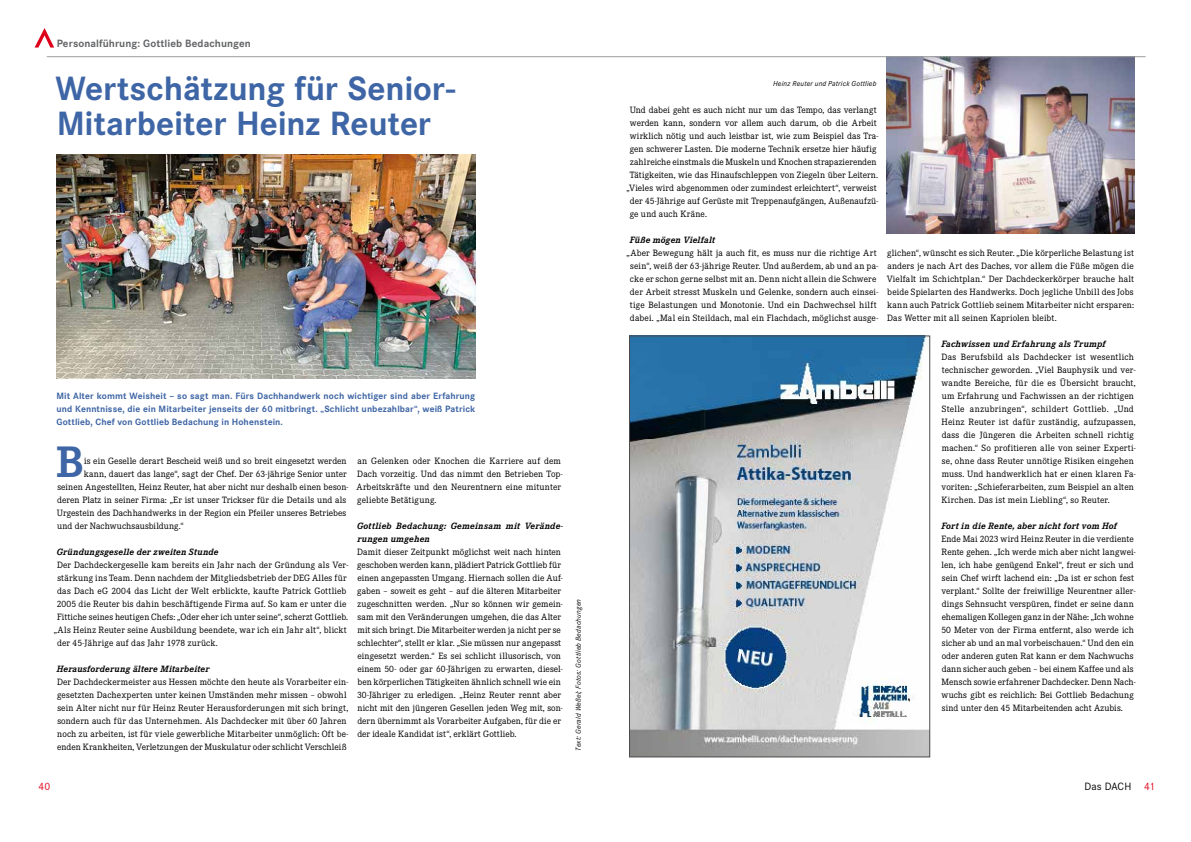
<style>
.page{position:relative;width:1191px;height:842px;background:#fff}
.page>*{position:absolute;margin:0;border:0;box-sizing:border-box;transform-origin:0 0}
.t1{font:700 45.8px "Corporate E Pro";color:#3e65a5}
.t2{font:700 35px/35px "Corporate S Pro";letter-spacing:-.005em;color:#3e65a5}
.t3{font:700 11px "Corporate S Pro";letter-spacing:.005em;color:#646567}
.t4{font:11px "Corporate S Pro";color:#000}
.t5{font:11px "Corporate S Pro";color:#e2001a}
.t6{font:9.5px/13px "Corporate E Pro";letter-spacing:.01em;color:#000}
.t7{font:700 9.5px/13px "Corporate S Pro";letter-spacing:.015em;color:#3e65a5;text-align:justify}
.t8{font:italic 700 9.5px/13px "Corporate E Pro";letter-spacing:.015em;color:#000}
.t9{font:italic 7.5px "Corporate S Pro";letter-spacing:.025em;color:#000}
.s1{color:#e2001a}
</style>
<div class="page">
<img style="left:631px;top:338px;width:297px;height:417px">
<div style="left:629px;top:336px;width:301px;height:421px;border:1px solid #4b4b4d"></div>
<img style="left:57px;top:155px;width:418px;height:224px">
<img style="left:887px;top:57px;width:247px;height:176px">
<svg style="left:35px;top:28px;width:19px;height:20px"></svg>
<hr style="left:47px;top:56px;width:1098px;height:1px;background:#9c9e9f">
<p class="t3" style="left:57px;top:35px;width:196px">Personalführung: Gottlieb Bedachungen</p>
<h2 class="t2" style="left:56px;top:68px;width:401px">Wertschätzung für Senior-<br>Mitarbeiter Heinz Reuter</h2>
<p class="t9" style="left:773px;top:78px;width:105px">Heinz Reuter und Patrick Gottlieb</p>
<p class="t6" style="left:630px;top:103px;width:248px">Und dabei geht es auch nicht nur um das Tempo, das verlangt</p>
<p class="t6" style="left:630px;top:116px;width:248px">werden kann, sondern vor allem auch darum, ob die Arbeit</p>
<p class="t6" style="left:630px;top:129px;width:250px">wirklich nötig und auch leistbar ist, wie zum Beispiel das Tra-</p>
<p class="t6" style="left:630px;top:142px;width:248px">gen schwerer Lasten. Die moderne Technik ersetze hier häufig</p>
<p class="t6" style="left:630px;top:155px;width:248px">zahlreiche einstmals die Muskeln und Knochen strapazierenden</p>
<p class="t6" style="left:630px;top:168px;width:250px">Tätigkeiten, wie das Hinaufschleppen von Ziegeln über Leitern.</p>
<p class="t6" style="left:626px;top:181px;width:251px">„Vieles wird abgenommen oder zumindest erleichtert“, verweist</p>
<p class="t6" style="left:630px;top:194px;width:250px">der 45-Jährige auf Gerüste mit Treppenaufgängen, Außenaufzü-</p>
<p class="t6" style="left:630px;top:207px;width:79px">ge und auch Kräne.</p>
<p class="t8" style="left:629px;top:233px;width:87px">Füße mögen Vielfalt</p>
<p class="t6" style="left:626px;top:246px;width:253px;text-align:center">„Aber Bewegung hält ja auch fit, es muss nur die richtige Art sein“, weiß der 63-jährige Reuter. Und außerdem, ab und an pa&shy;cke er schon gerne selbst mit an. Denn nicht allein die Schwere der Arbeit stresst Muskeln und Gelenke, sondern auch einsei&shy;tige Belastungen und Monotonie. Und ein Dachwechsel hilft dabei. „Mal ein Steildach, mal ein Flachdach, möglichst ausge-</p>
<p class="t6" style="left:886px;top:246px;width:249px;text-align:justify">glichen“, wünscht es sich Reuter. „Die körperliche Belastung ist anders je nach Art des Daches, vor allem die Füße mögen die Vielfalt im Schichtplan.“ Der Dachdeckerkörper brauche halt beide Spielarten des Handwerks. Doch jegliche Unbill des Jobs kann auch Patrick Gottlieb seinem Mitarbeiter nicht ersparen:<br>Das Wetter mit all seinen Kapriolen bleibt.</p>
<p class="t8" style="left:941px;top:337px;width:166px">Fachwissen und Erfahrung als Trumpf</p>
<p class="t6" style="left:941px;top:350px;width:196px">Das Berufsbild als Dachdecker ist wesentlich technischer geworden. „Viel Bauphysik und ver&shy;wandte Bereiche, für die es Übersicht braucht, um Erfahrung und Fachwissen an der richtigen Stelle anzubringen“, schildert Gottlieb. „Und Heinz Reuter ist dafür zuständig, aufzupassen, dass die Jüngeren die Arbeiten schnell richtig machen.“ So profitieren alle von seiner Experti&shy;se, ohne dass Reuter unnötige Risiken eingehen muss. Und handwerklich hat er einen klaren Fa&shy;voriten: „Schieferarbeiten, zum Beispiel an alten Kirchen. Das ist mein Liebling“, so Reuter.</p>
<p class="t8" style="left:941px;top:519px;width:177px">Fort in die Rente, aber nicht fort vom Hof</p>
<p class="t6" style="left:941px;top:532px;width:196px">Ende Mai 2023 wird Heinz Reuter in die verdiente Rente gehen. „Ich werde mich aber nicht langwei&shy;len, ich habe genügend Enkel“, freut er sich und sein Chef wirft lachend ein: „Da ist er schon fest verplant.“ Sollte der freiwillige Neurentner aller&shy;dings Sehnsucht verspüren, findet er seine dann ehemaligen Kollegen ganz in der Nähe: „Ich wohne 50 Meter von der Firma entfernt, also werde ich sicher ab und an mal vorbeischauen.“ Und den ein oder anderen guten Rat kann er dem Nachwuchs dann sicher auch geben – bei einem Kaffee und als Mensch sowie erfahrener Dachdecker. Denn Nach&shy;wuchs gibt es reichlich: Bei Gottlieb Bedachung sind unter den 45 Mitarbeitenden acht Azubis.</p>
<p class="t7" style="left:56px;top:389px;width:420px">Mit Alter kommt Weisheit – so sagt man. Fürs Dachhandwerk noch wichtiger sind aber Erfahrung und Kenntnisse, die ein Mitarbeiter jenseits der 60 mitbringt. „Schlicht unbezahlbar“, weiß Patrick Gottlieb, Chef von Gottlieb Bedachung in Hohenstein.</p>
<p class="t6" style="left:356px;top:454px;width:208px">an Gelenken oder Knochen die Karriere auf dem Dach vorzeitig. Und das nimmt den Betrieben Top-Arbeitskräfte und den Neurentnern eine mitunter geliebte Betätigung.</p>
<p class="t8" style="left:357px;top:519px;width:208px">Gottlieb Bedachung: Gemeinsam mit Verände&shy;rungen umgehen</p>
<p class="t6" style="left:357px;top:545px;width:207px">Damit dieser Zeitpunkt möglichst weit nach hinten geschoben werden kann, plädiert Patrick Gottlieb für einen angepassten Umgang. Hiernach sollen die Auf&shy;gaben – soweit es geht – auf die älteren Mitarbeiter zugeschnitten werden. „Nur so können wir gemein&shy;sam mit den Veränderungen umgehen, die das Alter mit sich bringt. Die Mitarbeiter werden ja nicht per se schlechter“, stellt er klar. „Sie müssen nur angepasst eingesetzt werden.“ Es sei schlicht illusorisch, von einem 50- oder gar 60-Jährigen zu erwarten, diesel&shy;ben körperlichen Tätigkeiten ähnlich schnell wie ein 30-Jähriger zu erledigen. „Heinz Reuter rennt aber nicht mit den jüngeren Gesellen jeden Weg mit, son&shy;dern übernimmt als Vorarbeiter Aufgaben, für die er der ideale Kandidat ist“, erklärt Gottlieb.</p>
<h1 class="t1" style="left:56px;top:430px;width:29px">B</h1>
<p class="t6" style="left:84px;top:454px;width:264px">is ein Geselle derart Bescheid weiß und so breit eingesetzt werden</p>
<p class="t6" style="left:84px;top:467px;width:264px">kann, dauert das lange“, sagt der Chef. Der 63-jährige Senior unter</p>
<p class="t6" style="left:57px;top:480px;width:292px">seinen Angestellten, Heinz Reuter, hat aber nicht nur deshalb einen beson-</p>
<p class="t6" style="left:57px;top:493px;width:291px">deren Platz in seiner Firma: „Er ist unser Trickser für die Details und als</p>
<p class="t6" style="left:57px;top:506px;width:291px">Urgestein des Dachhandwerks in der Region ein Pfeiler unseres Betriebes</p>
<p class="t6" style="left:57px;top:519px;width:128px">und der Nachwuchsausbildung.“</p>
<p class="t8" style="left:57px;top:545px;width:163px">Gründungsgeselle der zweiten Stunde</p>
<p class="t6" style="left:57px;top:558px;width:293px">Der Dachdeckergeselle kam bereits ein Jahr nach der Gründung als Ver-</p>
<p class="t6" style="left:57px;top:571px;width:291px">stärkung ins Team. Denn nachdem der Mitgliedsbetrieb der DEG Alles für</p>
<p class="t6" style="left:57px;top:584px;width:291px">das Dach eG 2004 das Licht der Welt erblickte, kaufte Patrick Gottlieb</p>
<p class="t6" style="left:57px;top:597px;width:291px">2005 die Reuter bis dahin beschäftigende Firma auf. So kam er unter die</p>
<p class="t6" style="left:57px;top:610px;width:293px">Fittiche seines heutigen Chefs: „Oder eher ich unter seine“, scherzt Gottlieb.</p>
<p class="t6" style="left:54px;top:623px;width:294px">„Als Heinz Reuter seine Ausbildung beendete, war ich ein Jahr alt“, blickt</p>
<p class="t6" style="left:57px;top:636px;width:162px">der 45-Jährige auf das Jahr 1978 zurück.</p>
<p class="t8" style="left:57px;top:662px;width:154px">Herausforderung ältere Mitarbeiter</p>
<p class="t6" style="left:57px;top:675px;width:293px">Der Dachdeckermeister aus Hessen möchte den heute als Vorarbeiter ein&shy;gesetzten Dachexperten unter keinen Umständen mehr missen – obwohl sein Alter nicht nur für Heinz Reuter Herausforderungen mit sich bringt, sondern auch für das Unternehmen. Als Dachdecker mit über 60 Jahren noch zu arbeiten, ist für viele gewerbliche Mitarbeiter unmöglich: Oft be&shy;enden Krankheiten, Verletzungen der Muskulatur oder schlicht Verschleiß</p>
<p class="t9" style="left:573px;top:751px;width:153px;rotate:-90deg">Text: Gerald Weßel; Fotos: Gottlieb Bedachungen</p>
<p class="t5" style="left:38px;top:778px;width:13px">40</p>
<p class="t4" style="left:1084px;top:778px;width:72px">Das DACH <span class="s1">41</span></p>
</div>
